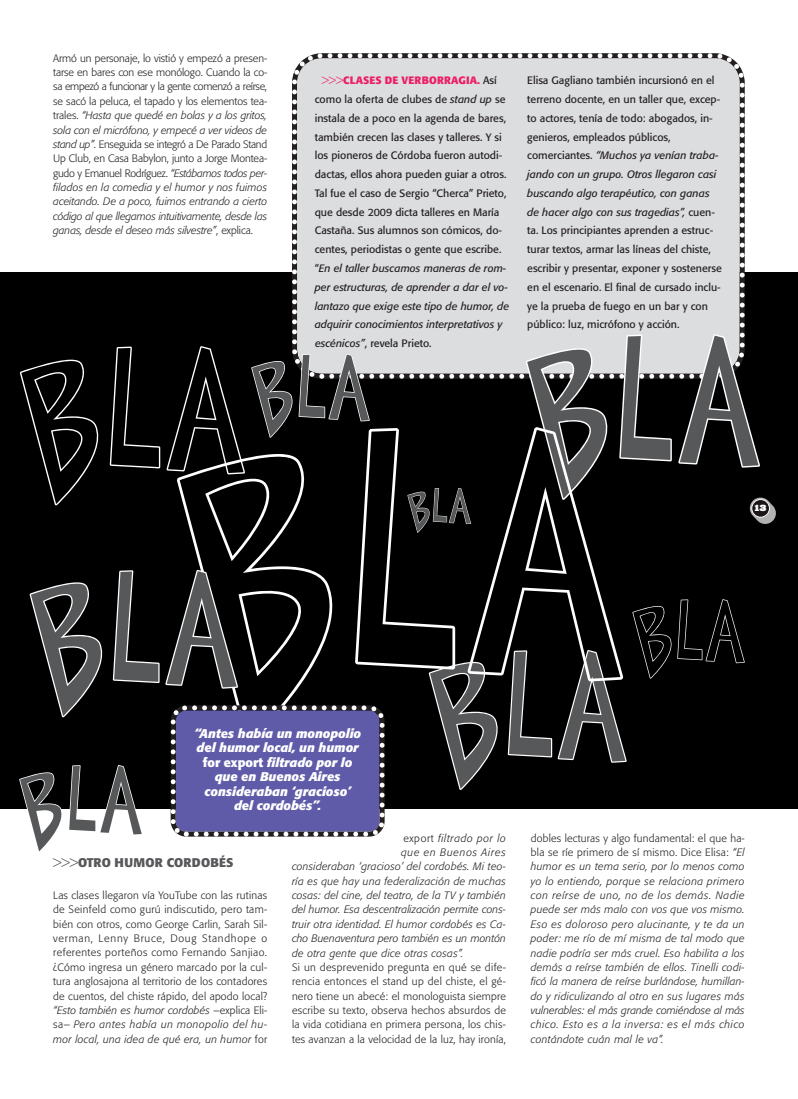
<style>
.page{position:relative;width:798px;height:1099px;background:#fff}
.page>*{position:absolute;margin:0;border:0;box-sizing:border-box;transform-origin:0 0}
.t1{font:italic 700 12.5px/14.4px "Formata";color:#fff;text-align:center}
.t2{font:700 12.5px "Formata";letter-spacing:.02em;color:#57585a}
.t3{font:300 10.62px/14.4px "Formata";letter-spacing:.015em;color:#231f20;text-align:justify}
.t4{font:10.62px/18.8px "Formata";color:#231f20}
.t5{font:italic 300 10.62px/14.4px "Formata";letter-spacing:.025em;color:#231f20;text-align:justify}
.t6{font:italic 300 10.62px "Formata";letter-spacing:.005em;color:#231f20}
.t7{font:italic 300 10.62px "Formata";letter-spacing:.055em;color:#231f20}
.t8{font:italic 300 10.62px "Formata";letter-spacing:.07em;color:#231f20}
.t9{font:8.75px "Big Mummy";color:#fff}
.s1{font-style:italic}
.s2{font-weight:300;color:#ed1f67}
.s3{font-weight:700;color:#ed1f67}
.s4{font-style:normal}
.s5{font-weight:300}
</style>
<div class="page">
<div style="left:0;top:273px;width:797px;height:535px;background:#000"></div>
<div style="left:289px;top:53px;width:458px;height:281px;background:#dcdddf"></div>
<svg style="left:19px;top:334px;width:756px;height:518px;background:#323237"></svg>
<p class="t3" style="left:53px;top:52px;width:215px">Armó un personaje, lo vistió y empezó a presen&shy;tarse en bares con ese monólogo. Cuando la co&shy;sa empezó a funcionar y la gente comenzó a reírse, se sacó la peluca, el tapado y los elementos tea&shy;trales. <span class="s1">“Hasta que quedé en bolas y a los gritos, sola con el micrófono, y empecé a ver videos de stand up”</span>. Enseguida se integró a De Parado Stand Up Club, en Casa Babylon, junto a Jorge Montea&shy;gudo y Emanuel Rodríguez. <span class="s1">“Estábamos todos per&shy;filados en la comedia y el humor y nos fuimos aceitando. De a poco, fuimos entrando a cierto código al que llegamos intuitivamente, desde las ganas, desde el deseo más silvestre”</span>, explica.</p>
<p class="t4" style="left:314px;top:72px;width:196px;text-indent:7px"><span class="s2">&gt;&gt;&gt;</span><span class="s3">CLASES DE VERBORRAGIA.</span> Así como la oferta de clubes de <span class="s1">stand up</span> se instala de a poco en la agenda de bares, también crecen las clases y talleres. Y si los pioneros de Córdoba fueron autodi&shy;dactas, ellos ahora pueden guiar a otros.<br>Tal fue el caso de Sergio “Cherca” Prieto, que desde 2009 dicta talleres en María Castaña. Sus alumnos son cómicos, do&shy;centes, periodistas o gente que escribe. “<span class="s1">En el taller buscamos maneras de rom&shy;per estructuras, de aprender a dar el vo&shy;lantazo que exige este tipo de humor, de adquirir conocimientos interpretativos y escénicos”</span>, revela Prieto.</p>
<p class="t4" style="left:527px;top:72px;width:196px">Elisa Gagliano también incursionó en el terreno docente, en un taller que, excep&shy;to actores, tenía de todo: abogados, in&shy;genieros, empleados públicos, comerciantes. <span class="s1">“Muchos ya venían traba&shy;jando con un grupo. Otros llegaron casi buscando algo terapéutico, con ganas de hacer algo con sus tragedias”,</span> cuen&shy;ta. Los principiantes aprenden a estruc&shy;turar textos, armar las líneas del chiste, escribir y presentar, exponer y sostenerse en el escenario. El final de cursado inclu&shy;ye la prueba de fuego en un bar y con público: luz, micrófono y acción.</p>
<p class="t9" style="left:754px;top:502px;width:13px">13</p>
<p class="t1" style="left:194px;top:727px;width:168px">“Antes había un monopolio del humor local, un humor <span class="s4">for export</span> filtrado por lo que en Buenos Aires consideraban ‘gracioso’ del cordobés”.</p>
<p class="t2" style="left:53px;top:857px;width:181px"><span class="s5">&gt;&gt;&gt;</span>OTRO HUMOR CORDOBÉS</p>
<p class="t3" style="left:53px;top:888px;width:215px">Las clases llegaron vía YouTube con las rutinas de Seinfeld como gurú indiscutido, pero tam&shy;bién con otros, como George Carlin, Sarah Sil&shy;verman, Lenny Bruce, Doug Standhope o referentes porteños como Fernando Sanjiao. ¿Cómo ingresa un género marcado por la cul&shy;tura anglosajona al territorio de los contadores de cuentos, del chiste rápido, del apodo local? <span class="s1">“Esto también es humor cordobés</span> –explica Eli&shy;sa– <span class="s1">Pero antes había un monopolio del hu&shy;mor local, una idea de qué era, un humor</span> for</p>
<p class="t7" style="left:403px;top:833px;width:104px"><span class="s4">export</span> filtrado por lo</p>
<p class="t8" style="left:401px;top:847px;width:106px">que en Buenos Aires</p>
<p class="t5" style="left:292px;top:860px;width:215px">consideraban ‘gracioso’ del cordobés. Mi teo-</p>
<p class="t5" style="left:292px;top:874px;width:215px">ría es que hay una federalización de muchas</p>
<p class="t5" style="left:292px;top:889px;width:215px">cosas: del cine, del teatro, de la TV y también</p>
<p class="t6" style="left:292px;top:905px;width:215px">del humor. Esa descentralización permite cons-</p>
<p class="t5" style="left:292px;top:917px;width:215px">truir otra identidad. El humor cordobés es Ca-</p>
<p class="t6" style="left:292px;top:934px;width:215px">cho Buenaventura pero también es un montón</p>
<p class="t5" style="left:292px;top:946px;width:173px">de otra gente que dice otras cosas”.</p>
<p class="t3" style="left:292px;top:960px;width:215px">Si un desprevenido pregunta en qué se dife&shy;rencia entonces el stand up del chiste, el gé&shy;nero tiene un abecé: el monologuista siempre escribe su texto, observa hechos absurdos de la vida cotidiana en primera persona, los chis&shy;tes avanzan a la velocidad de la luz, hay ironía,</p>
<p class="t5" style="left:530px;top:831px;width:215px"><span class="s4">dobles lecturas y algo fundamental: el que ha&shy;bla se ríe primero de sí mismo. Dice Elisa:</span> “El humor es un tema serio, por lo menos como yo lo entiendo, porque se relaciona primero con reírse de uno, no de los demás. Nadie puede ser más malo con vos que vos mismo.<br>Eso es doloroso pero alucinante, y te da un poder: me río de mí misma de tal modo que nadie podría ser más cruel. Eso habilita a los demás a reírse también de ellos. Tinelli codi&shy;ficó la manera de reírse burlándose, humillan&shy;do y ridiculizando al otro en sus lugares más vulnerables: el más grande comiéndose al más chico. Esto es a la inversa: es el más chico contándote cuán mal le va”.</p>
</div>
